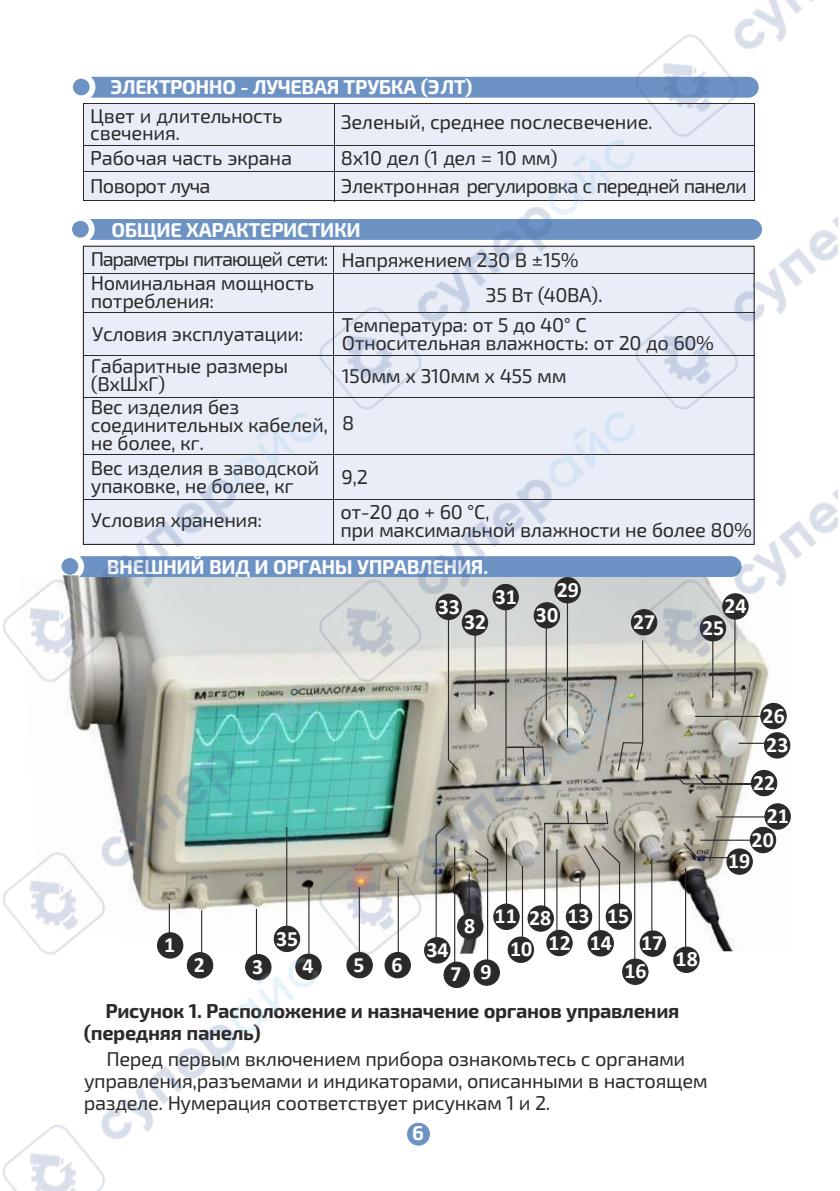
<style>
.page{position:relative;width:840px;height:1191px;background:#fff}
.page>*{position:absolute;margin:0;border:0;box-sizing:border-box;transform-origin:0 0}
.t1{font:700 21.8px/23.6px "Calibri";color:#fefefe}
.t2{font:20px/17.8px "Exo 2.0";letter-spacing:-.02em;color:#2b2a29}
.t3{font:700 20px "Exo 2.0";letter-spacing:-.02em;color:#fefefe}
.t4{font:700 20px/22.4px "Exo 2.0";letter-spacing:-.02em;color:#2b2a29}
.t5{font:20px "Exo 2.0";letter-spacing:-.045em;color:#2b2a29}
.t6{font:20px "Exo 2.0";letter-spacing:-.04em;color:#2b2a29}
</style>
<div class="page">
<img style="left:3px;top:0;width:834px;height:1191px">
<p class="t3" style="left:110px;top:80px;width:363px">ЭЛЕКТРОННО - ЛУЧЕВАЯ ТРУБКА (ЭЛТ)</p>
<p class="t2" style="left:90px;top:109px;width:194px;line-height:17.2px">Цвет и длительность свечения.</p>
<p class="t2" style="left:341px;top:115px;width:313px">Зеленый, среднее послесвечение.</p>
<p class="t2" style="left:90px;top:151px;width:203px">Рабочая часть экрана</p>
<p class="t2" style="left:341px;top:151px;width:218px">8x10 дел (1 дел = 10 мм)</p>
<p class="t6" style="left:90px;top:179px;width:121px">Поворот луча</p>
<p class="t5" style="left:341px;top:179px;width:407px">Электронная регулировка с передней панели</p>
<p class="t3" style="left:111px;top:223px;width:250px">ОБЩИЕ ХАРАКТЕРИСТИКИ</p>
<p class="t2" style="left:91px;top:249px;width:489px;line-height:24.2px">Параметры питающей сети: Напряжением 230 В ±15%<br>Номинальная мощность</p>
<p class="t2" style="left:91px;top:294px;width:125px">потребления:</p>
<p class="t2" style="left:485px;top:288px;width:118px">35 Вт (40ВА).</p>
<p class="t2" style="left:92px;top:327px;width:213px">Условия эксплуатации:</p>
<p class="t2" style="left:341px;top:318px;width:373px">Температура: от 5 до 40° С<br>Относительная влажность: от 20 до 60%</p>
<p class="t2" style="left:91px;top:359px;width:199px">Габаритные размеры (ВхШхГ)</p>
<p class="t2" style="left:341px;top:369px;width:226px">150мм х 310мм х 455 мм</p>
<p class="t2" style="left:91px;top:400px;width:239px">Вес изделия без соединительных кабелей, не более, кг.</p>
<p class="t2" style="left:342px;top:416px;width:14px">8</p>
<p class="t2" style="left:91px;top:461px;width:230px">Вес изделия в заводской упаковке, не более, кг</p>
<p class="t2" style="left:341px;top:470px;width:28px">9,2</p>
<p class="t2" style="left:91px;top:513px;width:173px">Условия хранения:</p>
<p class="t2" style="left:340px;top:505px;width:413px">от-20 до + 60 °С,<br>при максимальной влажности не более 80%</p>
<p class="t3" style="left:107px;top:560px;width:382px">ВНЕШНИЙ ВИД И ОРГАНЫ УПРАВЛЕНИЯ.</p>
<p class="t1" style="left:437px;top:596px;width:24px">33</p>
<p class="t1" style="left:464px;top:612px;width:24px">32</p>
<p class="t1" style="left:494px;top:586px;width:24px">31</p>
<p class="t1" style="left:556px;top:579px;width:24px">29</p>
<p class="t1" style="left:535px;top:605px;width:24px">30</p>
<p class="t1" style="left:633px;top:611px;width:24px">27</p>
<p class="t1" style="left:724px;top:596px;width:24px">24</p>
<p class="t1" style="left:701px;top:617px;width:24px">25</p>
<p class="t1" style="left:164px;top:934px;width:13px">1</p>
<p class="t1" style="left:276px;top:928px;width:24px">35</p>
<p class="t1" style="left:194px;top:954px;width:13px">2</p>
<p class="t1" style="left:252px;top:956px;width:13px">3</p>
<p class="t1" style="left:302px;top:956px;width:13px">4</p>
<p class="t1" style="left:353px;top:954px;width:51px">5 6</p>
<p class="t1" style="left:426px;top:939px;width:24px">34</p>
<p class="t1" style="left:464px;top:915px;width:13px">8</p>
<p class="t1" style="left:494px;top:906px;width:24px">11</p>
<p class="t1" style="left:567px;top:906px;width:24px">13</p>
<p class="t1" style="left:528px;top:908px;width:24px">28</p>
<p class="t1" style="left:606px;top:906px;width:24px">15</p>
<p class="t1" style="left:510px;top:932px;width:103px">10 12 14</p>
<p class="t1" style="left:640px;top:933px;width:24px">17</p>
<p class="t1" style="left:450px;top:963px;width:43px">7 9</p>
<p class="t1" style="left:624px;top:961px;width:24px">16</p>
<p class="t1" style="left:675px;top:949px;width:24px">18</p>
<p class="t1" style="left:762px;top:702px;width:27px;line-height:29.4px">26<br>23</p>
<p class="t1" style="left:752px;top:772px;width:24px">22</p>
<p class="t1" style="left:751px;top:806px;width:39px;text-indent:15px">21<br>20</p>
<p class="t1" style="left:727px;top:851px;width:24px">19</p>
<p class="t4" style="left:84px;top:1001px;width:596px;text-indent:22px">Рисунок 1. Расположение и назначение органов управления (передняя панель)</p>
<p class="t2" style="left:84px;top:1049px;width:625px;line-height:22.4px;text-indent:22px">Перед первым включением прибора ознакомьтесь с органами управления,разъемами и индикаторами, описанными в настоящем разделе. Нумерация соответствует рисункам 1 и 2.</p>
<p class="t3" style="left:412px;top:1126px;width:13px">6</p>
</div>
